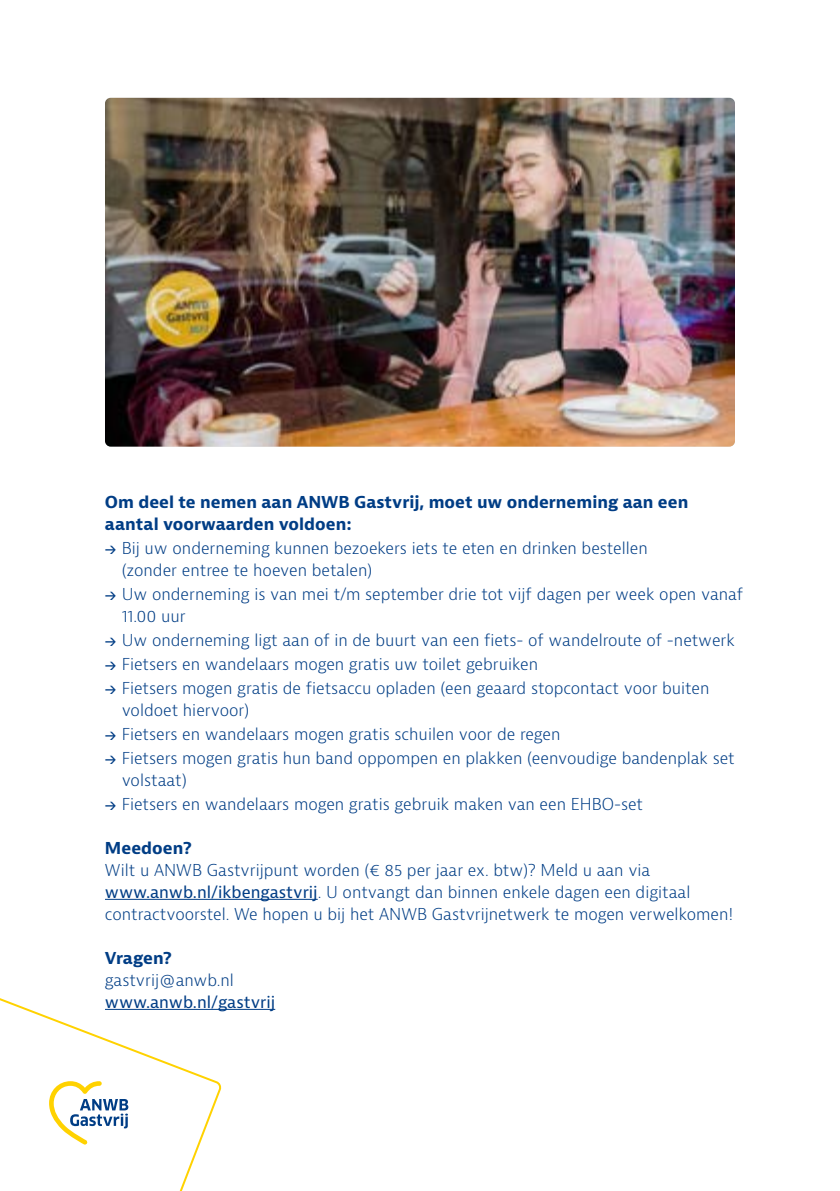
<style>
.page{position:relative;width:840px;height:1191px;background:#fff}
.page>*{position:absolute;margin:0;border:0;box-sizing:border-box;transform-origin:0 0}
.t1{font:300 16px/22px "Bernina Sans";color:#003d85}
.t2{font:700 16px/22px "Bernina Sans";color:#003d85}
.t3{font:16px "Bernina Sans";color:#003d85}
.s1{font-weight:600;font-size:12px}
.s2{font-weight:400}
</style>
<div class="page">
<hr style="left:105px;top:899px;width:212px;height:1px;background:#003d85">
<hr style="left:105px;top:1009px;width:170px;height:1px;background:#003d85">
<img style="left:105px;top:98px;width:629px;height:348px">
<svg style="left:0;top:998px;width:223px;height:193px"></svg>
<svg style="left:49px;top:1081px;width:79px;height:63px"></svg>
<p class="t2" style="left:105px;top:491px;width:584px">Om deel te nemen aan ANWB Gastvrij, moet uw onderneming aan een aantal voorwaarden voldoen:</p>
<p class="t1" style="left:122px;top:537px;width:527px;text-indent:-17px"><span class="s1">→</span> Bij uw onderneming kunnen bezoekers iets te eten en drinken bestellen (zonder entree te hoeven betalen)</p>
<p class="t1" style="left:122px;top:583px;width:622px;text-indent:-17px"><span class="s1">→</span> Uw onderneming is van mei t/m september drie tot vijf dagen per week open vanaf<br>11.00 uur</p>
<p class="t1" style="left:105px;top:629px;width:631px"><span class="s1">→</span> Uw onderneming ligt aan of in de buurt van een fiets- of wandelroute of -netwerk</p>
<p class="t1" style="left:105px;top:653px;width:434px"><span class="s1">→</span> Fietsers en wandelaars mogen gratis uw toilet gebruiken</p>
<p class="t1" style="left:122px;top:677px;width:589px;text-indent:-17px"><span class="s1">→</span> Fietsers mogen gratis de fietsaccu opladen (een geaard stopcontact voor buiten voldoet hiervoor)</p>
<p class="t1" style="left:105px;top:723px;width:457px"><span class="s1">→</span> Fietsers en wandelaars mogen gratis schuilen voor de regen</p>
<p class="t1" style="left:122px;top:747px;width:614px;text-indent:-17px"><span class="s1">→</span> Fietsers mogen gratis hun band oppompen en plakken (eenvoudige bandenplak set volstaat)</p>
<p class="t1" style="left:105px;top:793px;width:539px"><span class="s1">→</span> Fietsers en wandelaars mogen gratis gebruik maken van een EHBO-set</p>
<p class="t2" style="left:105px;top:837px;width:88px">Meedoen?</p>
<p class="t1" style="left:105px;top:859px;width:629px">Wilt u ANWB Gastvrijpunt worden (€ 85 per jaar ex. btw)? Meld u aan via <span class="s2">www.anwb.nl/ikbengastvrij</span>. U ontvangt dan binnen enkele dagen een digitaal contractvoorstel. We hopen u bij het ANWB Gastvrijnetwerk te mogen verwelkomen!</p>
<p class="t2" style="left:105px;top:947px;width:69px">Vragen?</p>
<p class="t1" style="left:105px;top:969px;width:130px">gastvrij@anwb.nl</p>
<p class="t3" style="left:105px;top:991px;width:172px">www.anwb.nl/gastvrij</p>
</div>
